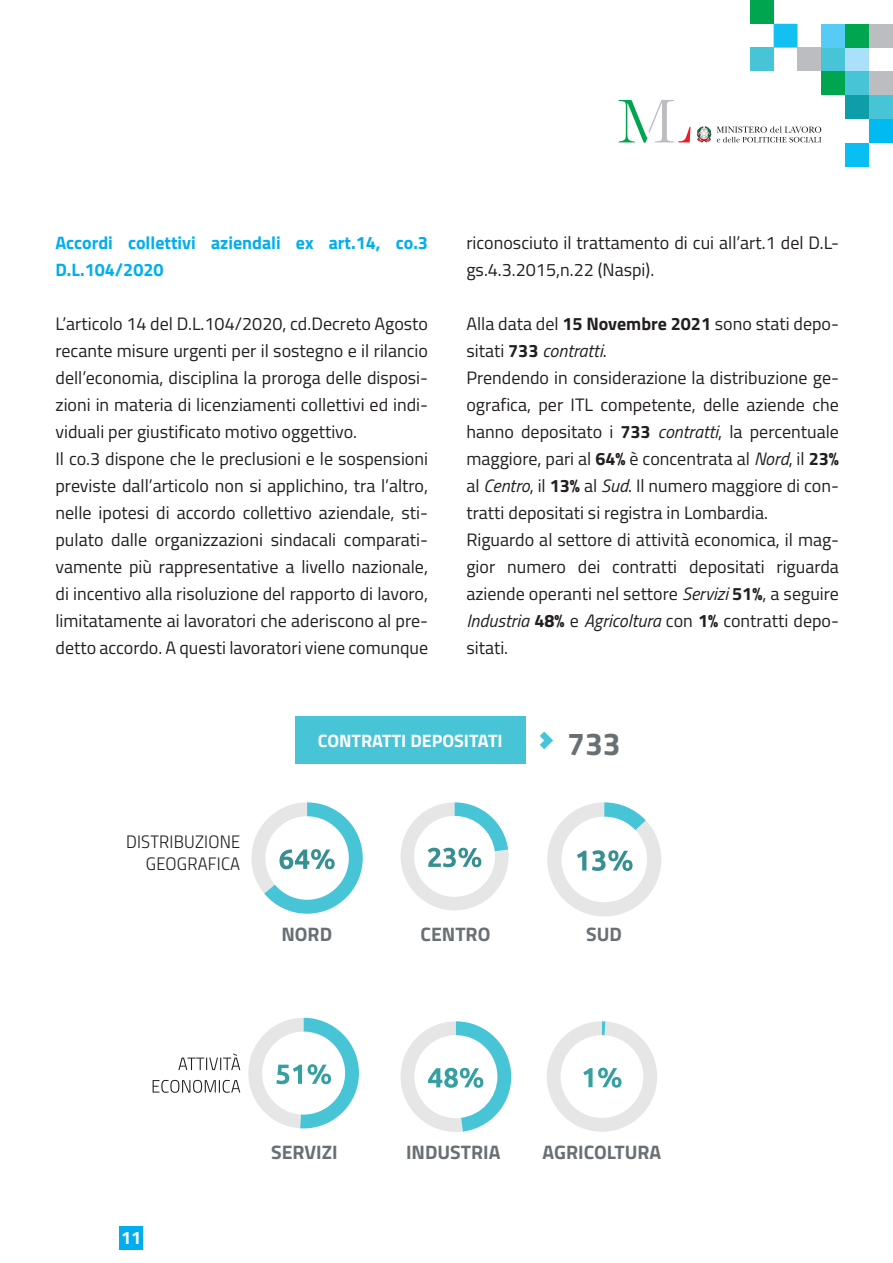
<style>
.page{position:relative;width:893px;height:1263px;background:#fff}
.page>*{position:absolute;margin:0;border:0;box-sizing:border-box;transform-origin:0 0}
.t1{font:700 31.8px "Titillium";color:#697073}
.t2{font:700 19.5px "Titillium";color:#697073}
.t3{font:18px/27px "Titillium";color:#231f20;text-align:justify}
.t4{font:700 18px/27px "Titillium";color:#00aeef}
.t5{font:18px "Titillium Light Upright";letter-spacing:.01em;color:#231f20}
.t6{font:700 18px "Titillium";color:#fff}
.s1{font-weight:700}
.s2{font-style:italic}
</style>
<div class="page">
<div style="left:821px;top:71px;width:24px;height:24px;background:#00a54f"></div>
<div style="left:845px;top:71px;width:24px;height:24px;background:#48c4d7"></div>
<div style="left:869px;top:71px;width:24px;height:24px;background:#bcbdc0"></div>
<div style="left:797px;top:48px;width:24px;height:23px;background:#bcbdc0"></div>
<div style="left:821px;top:48px;width:24px;height:23px;background:#48c4d7"></div>
<div style="left:845px;top:48px;width:24px;height:23px;background:#aae0f9"></div>
<div style="left:821px;top:24px;width:24px;height:24px;background:#55cbf5"></div>
<div style="left:845px;top:24px;width:24px;height:24px;background:#00a54f"></div>
<div style="left:869px;top:24px;width:24px;height:24px;background:#bcbdc0"></div>
<svg style="left:774px;top:24px;width:23px;height:24px"></svg>
<div style="left:845px;top:143px;width:24px;height:23px;background:#09bef2"></div>
<svg style="left:845px;top:95px;width:48px;height:48px"></svg>
<div style="left:750px;top:48px;width:24px;height:23px;background:#48c4d7"></div>
<div style="left:750px;top:0;width:24px;height:24px;background:#00a54f"></div>
<svg style="left:618px;top:100px;width:72px;height:43px"></svg>
<svg style="left:717px;top:126px;width:104px;height:16px"></svg>
<svg style="left:697px;top:126px;width:14px;height:16px"></svg>
<div style="left:119px;top:1226px;width:24px;height:24px;background:#00aeef"></div>
<svg style="left:153px;top:1080px;width:87px;height:13px"></svg>
<svg style="left:178px;top:1053px;width:62px;height:17px"></svg>
<svg style="left:547px;top:1021px;width:110px;height:111px"></svg>
<svg style="left:540px;top:731px;width:13px;height:18px"></svg>
<div style="left:295px;top:716px;width:230px;height:48px;background:#48c4d7"></div>
<svg style="left:251px;top:802px;width:112px;height:112px"></svg>
<svg style="left:401px;top:802px;width:108px;height:108px"></svg>
<svg style="left:547px;top:802px;width:114px;height:114px"></svg>
<svg style="left:248px;top:1018px;width:111px;height:110px"></svg>
<svg style="left:401px;top:1021px;width:110px;height:111px"></svg>
<p class="t4" style="left:55px;top:228px;width:374px">Accordi collettivi aziendali ex art.14, co.3<br>D.L.104/2020</p>
<p class="t3" style="left:55px;top:309px;width:374px">L’articolo 14 del D.L.104/2020, cd.Decreto Agosto recante misure urgenti per il sostegno e il rilancio dell’economia, disciplina la proroga delle disposi&shy;zioni in materia di licenziamenti collettivi ed indi&shy;viduali per giustificato motivo oggettivo.</p>
<p class="t3" style="left:55px;top:444px;width:374px">Il co.3 dispone che le preclusioni e le sospensioni previste dall’articolo non si applichino, tra l’altro, nelle ipotesi di accordo collettivo aziendale, sti&shy;pulato dalle organizzazioni sindacali comparati&shy;vamente più rappresentative a livello nazionale, di incentivo alla risoluzione del rapporto di lavoro, limitatamente ai lavoratori che aderiscono al pre&shy;detto accordo. A questi lavoratori viene comunque</p>
<p class="t3" style="left:466px;top:228px;width:374px">riconosciuto il trattamento di cui all’art.1 del D.L&shy;gs.4.3.2015,n.22 (Naspi).</p>
<p class="t3" style="left:466px;top:309px;width:374px">Alla data del <span class="s1">15 Novembre 2021</span> sono stati depo&shy;sitati <span class="s1">733</span> <span class="s2">contratti</span>.</p>
<p class="t3" style="left:466px;top:363px;width:374px">Prendendo in considerazione la distribuzione ge&shy;ografica, per ITL competente, delle aziende che hanno depositato i <span class="s1">733</span> <span class="s2">contratti</span>, la percentuale maggiore, pari al <span class="s1">64%</span> è concentrata al <span class="s2">Nord</span>, il <span class="s1">23% </span>al <span class="s2">Centro</span>, il <span class="s1">13%</span> al <span class="s2">Sud</span>. Il numero maggiore di con&shy;tratti depositati si registra in Lombardia.</p>
<p class="t3" style="left:466px;top:525px;width:374px">Riguardo al settore di attività economica, il mag&shy;gior numero dei contratti depositati riguarda aziende operanti nel settore <span class="s2">Servizi</span> <span class="s1">51%</span>, a seguire <span class="s2">Industria</span> <span class="s1">48%</span> e <span class="s2">Agricoltura</span> con <span class="s1">1%</span> contratti depo&shy;sitati.</p>
<p class="t5" style="left:126px;top:828px;width:116px">DISTRIBUZIONE</p>
<p class="t5" style="left:146px;top:850px;width:96px">GEOGRAFICA</p>
<p class="t6" style="left:318px;top:727px;width:186px">CONTRATTI DEPOSITATI</p>
<p class="t1" style="left:567px;top:719px;width:55px">733</p>
<p class="t2" style="left:281px;top:919px;width:52px">NORD</p>
<p class="t2" style="left:420px;top:919px;width:71px">CENTRO</p>
<p class="t2" style="left:586px;top:919px;width:37px">SUD</p>
<p class="t6" style="left:121px;top:1224px;width:22px">11</p>
<p class="t2" style="left:271px;top:1137px;width:68px">SERVIZI</p>
<p class="t2" style="left:406px;top:1137px;width:96px">INDUSTRIA</p>
<p class="t2" style="left:543px;top:1137px;width:120px">AGRICOLTURA</p>
</div>
